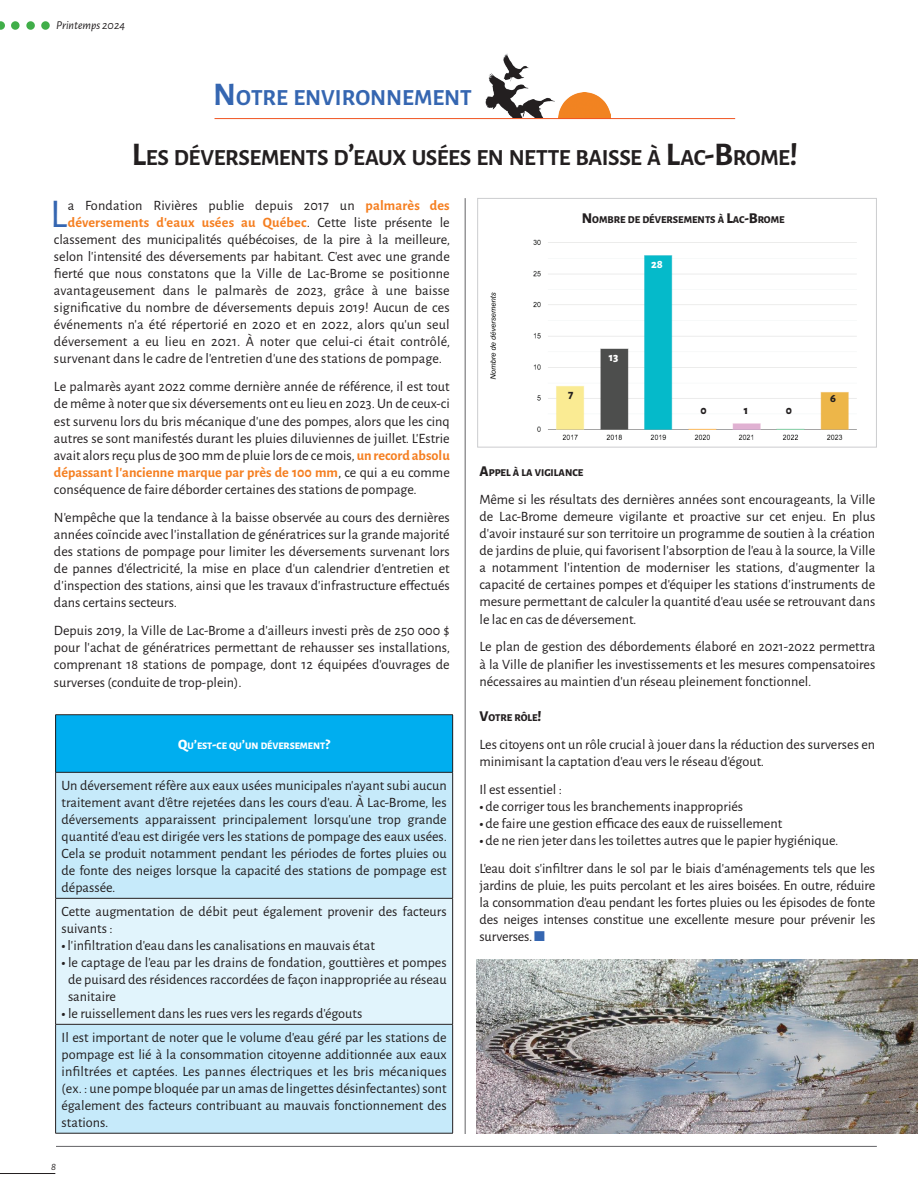
<style>
.page{position:relative;width:918px;height:1188px;background:#fff}
.page>*{position:absolute;margin:0;border:0;box-sizing:border-box;transform-origin:0 0}
.t1{font:40.95px "Alegreya Sans";color:#3566b1}
.t2{font:700 23.1px "Alegreya Sans";letter-spacing:-.02em;color:#231f20}
.t3{font:700 23.1px "Alegreya Sans";color:#3566b1}
.t4{font:14.25px/17.1px "Alegreya Sans";color:#231f20;text-align:justify}
.t5{font:700 14.25px "Alegreya Sans";letter-spacing:.01em;color:#f57f21}
.t6{font:italic 12px "Alegreya Sans";color:#231f20}
.t7{font:800 12px "Alegreya Sans";color:#231f20}
.t8{font:800 12px "Alegreya Sans";color:#fff}
.t9{font:800 10.5px "Alegreya Sans";color:#231f20}
.t10{font:italic 10.5px "Alegreya Sans";color:#231f20}
.t11{font:800 10.05px "Alegreya Sans";color:#fff}
.s1{font-size:33px}
.s2{font-weight:700;color:#f57f21}
.s3{font-weight:400;color:#231f20}
.s4{font-size:14.25px}
.s5{font-weight:800}
.s6{font-size:15px}
.s7{color:#3566b1}
</style>
<div class="page">
<hr style="left:0;top:1173px;width:55px;height:1px;background:#231f20">
<svg style="left:0;top:21px;width:5px;height:9px"></svg>
<div style="left:11px;top:21px;width:9px;height:9px;background:#40ae49;border-radius:50%"></div>
<div style="left:26px;top:21px;width:9px;height:9px;background:#40ae49;border-radius:50%"></div>
<div style="left:41px;top:21px;width:9px;height:9px;background:#40ae49;border-radius:50%"></div>
<hr style="left:56px;top:1146px;width:821px;height:1px;background:#636366">
<img style="left:558px;top:92px;width:53px;height:26px">
<img style="left:485px;top:53px;width:69px;height:67px">
<img style="left:476px;top:959px;width:442px;height:175px">
<hr style="left:215px;top:118px;width:520px;height:1px;background:#f15422">
<hr style="left:465px;top:198px;width:1px;height:936px;background:#636366">
<img style="left:490px;top:239px;width:367px;height:201px">
<div style="left:477px;top:198px;width:400px;height:249px;border:1px solid #cccdcf"></div>
<div style="left:56px;top:715px;width:397px;height:57px;background:#00aeef"></div>
<div style="left:56px;top:773px;width:396px;height:360px;background:#c6eafa"></div>
<div style="left:56px;top:898px;width:397px;height:126px;background:#e1f4fc"></div>
<hr style="left:55px;top:714px;width:398px;height:1px;background:#231f20">
<hr style="left:55px;top:715px;width:1px;height:57px;background:#231f20">
<hr style="left:452px;top:715px;width:1px;height:57px;background:#231f20">
<hr style="left:55px;top:1025px;width:1px;height:108px;background:#231f20">
<hr style="left:452px;top:1025px;width:1px;height:108px;background:#231f20">
<hr style="left:55px;top:1133px;width:398px;height:1px;background:#231f20">
<hr style="left:55px;top:772px;width:398px;height:1px;background:#231f20">
<hr style="left:55px;top:773px;width:1px;height:125px;background:#231f20">
<hr style="left:452px;top:773px;width:1px;height:125px;background:#231f20">
<hr style="left:55px;top:898px;width:398px;height:1px;background:#231f20">
<hr style="left:55px;top:899px;width:1px;height:125px;background:#231f20">
<hr style="left:452px;top:899px;width:1px;height:125px;background:#231f20">
<hr style="left:55px;top:1024px;width:398px;height:1px;background:#231f20">
<p class="t6" style="left:56px;top:17px;width:71px">Printemps 2024</p>
<h2 class="t3" style="left:213px;top:81px;width:260px"><span class="s1">N</span> OTRE ENVIRONNEMENT</h2>
<h2 class="t2" style="left:132px;top:140px;width:668px"><span class="s1">L</span>ES DÉVERSEMENTS D<span class="s1">’</span>EAUX USÉES EN NETTE BAISSE À <span class="s1">L</span>AC<span class="s1">-B</span>ROME<span class="s1">!</span></h2>
<h1 class="t1" style="left:50px;top:186px;width:19px">L</h1>
<p class="t4" style="left:68px;top:196px;width:384px">a Fondation Rivières publie depuis 2017 un <span class="s2">palmarès des</span></p>
<p class="t5" style="left:68px;top:212px;width:384px">déversements d’eaux usées au Québec<span class="s3">. Cette liste présente le</span></p>
<p class="t4" style="left:54px;top:230px;width:398px">classement des municipalités québécoises, de la pire à la meilleure,</p>
<p class="t4" style="left:54px;top:247px;width:397px">selon l’intensité des déversements par habitant. C’est avec une grande</p>
<p class="t4" style="left:54px;top:264px;width:397px">fierté que nous constatons que la Ville de Lac-Brome se positionne</p>
<p class="t4" style="left:54px;top:281px;width:397px">avantageusement dans le palmarès de 2023, grâce à une baisse</p>
<p class="t4" style="left:54px;top:298px;width:397px">significative du nombre de déversements depuis 2019! Aucun de ces</p>
<p class="t4" style="left:54px;top:315px;width:397px">événements n’a été répertorié en 2020 et en 2022, alors qu’un seul</p>
<p class="t4" style="left:54px;top:333px;width:398px">déversement a eu lieu en 2021. À noter que celui-ci était contrôlé,</p>
<p class="t4" style="left:54px;top:350px;width:389px">survenant dans le cadre de l’entretien d’une des stations de pompage.</p>
<p class="t4" style="left:54px;top:378px;width:397px">Le palmarès ayant 2022 comme dernière année de référence, il est tout de même à noter que six déversements ont eu lieu en 2023. Un de ceux-ci est survenu lors du bris mécanique d’une des pompes, alors que les cinq autres se sont manifestés durant les pluies diluviennes de juillet. L’Estrie avait alors reçu plus de 300 mm de pluie lors de ce mois, <span class="s2">un record absolu dépassant l’ancienne marque par près de 100 mm</span>, ce qui a eu comme conséquence de faire déborder certaines des stations de pompage.</p>
<p class="t4" style="left:54px;top:508px;width:397px">N’empêche que la tendance à la baisse observée au cours des dernières années coïncide avec l’installation de génératrices sur la grande majorité des stations de pompage pour limiter les déversements survenant lors de pannes d’électricité, la mise en place d’un calendrier d’entretien et d’inspection des stations, ainsi que les travaux d’infrastructure effectués dans certains secteurs.</p>
<p class="t4" style="left:54px;top:621px;width:398px">Depuis 2019, la Ville de Lac-Brome a d’ailleurs investi près de 250 000 $ pour l’achat de génératrices permettant de rehausser ses installations, comprenant 18 stations de pompage, dont 12 équipées d’ouvrages de surverses (conduite de trop-plein).</p>
<p class="t11" style="left:178px;top:738px;width:154px"><span class="s4">Q</span>U<span class="s4">’</span>EST<span class="s4">-</span>CE QU<span class="s4">’</span>UN DÉVERSEMENT<span class="s4">?</span></p>
<p class="t4" style="left:62px;top:776px;width:387px">Un déversement réfère aux eaux usées municipales n’ayant subi aucun traitement avant d’être rejetées dans les cours d’eau. À Lac-Brome, les déversements apparaissent principalement lorsqu’une trop grande quantité d’eau est dirigée vers les stations de pompage des eaux usées.<br>Cela se produit notamment pendant les périodes de fortes pluies ou de fonte des neiges lorsque la capacité des stations de pompage est dépassée.</p>
<p class="t4" style="left:62px;top:902px;width:387px">Cette augmentation de débit peut également provenir des facteurs suivants :</p>
<p class="t4" style="left:62px;top:936px;width:315px"><span class="s5">•</span> l’infiltration d’eau dans les canalisations en mauvais état</p>
<p class="t4" style="left:68px;top:953px;width:380px;text-indent:-6px"><span class="s5">•</span> le captage de l’eau par les drains de fondation, gouttières et pompes de puisard des résidences raccordées de façon inappropriée au réseau sanitaire</p>
<p class="t4" style="left:62px;top:1001px;width:387px;line-height:23.4px"><span class="s5">•</span> le ruissellement dans les rues vers les regards d’égouts<br>Il est important de noter que le volume d’eau géré par les stations de</p>
<p class="t4" style="left:62px;top:1045px;width:387px">pompage est lié à la consommation citoyenne additionnée aux eaux infiltrées et captées. Les pannes électriques et les bris mécaniques (ex. : une pompe bloquée par un amas de lingettes désinfectantes) sont également des facteurs contribuant au mauvais fonctionnement des stations.</p>
<p class="t10" style="left:51px;top:1159px;width:6px">8</p>
<p class="t9" style="left:582px;top:211px;width:204px"><span class="s6">N</span> OMBRE DE DÉVERSEMENTS À <span class="s6">L</span>AC<span class="s6">-B</span>ROME</p>
<p class="t7" style="left:568px;top:385px;width:7px">7</p>
<p class="t8" style="left:651px;top:255px;width:13px">28</p>
<p class="t8" style="left:609px;top:348px;width:11px">13</p>
<p class="t7" style="left:701px;top:401px;width:8px">0</p>
<p class="t7" style="left:744px;top:401px;width:6px">1</p>
<p class="t7" style="left:786px;top:401px;width:8px">0</p>
<p class="t7" style="left:830px;top:389px;width:7px">6</p>
<p class="t9" style="left:480px;top:465px;width:105px"><span class="s6">A</span>PPEL À LA VIGILANCE</p>
<p class="t4" style="left:480px;top:490px;width:397px">Même si les résultats des dernières années sont encourageants, la Ville de Lac-Brome demeure vigilante et proactive sur cet enjeu. En plus d’avoir instauré sur son territoire un programme de soutien à la création de jardins de pluie, qui favorisent l’absorption de l’eau à la source, la Ville a notamment l’intention de moderniser les stations, d’augmenter la capacité de certaines pompes et d’équiper les stations d’instruments de mesure permettant de calculer la quantité d’eau usée se retrouvant dans le lac en cas de déversement.</p>
<p class="t4" style="left:480px;top:638px;width:397px">Le plan de gestion des débordements élaboré en 2021-2022 permettra à la Ville de planifier les investissements et les mesures compensatoires nécessaires au maintien d’un réseau pleinement fonctionnel.</p>
<p class="t9" style="left:480px;top:709px;width:64px"><span class="s6">V</span>OTRE RÔLE<span class="s6">!</span></p>
<p class="t4" style="left:480px;top:735px;width:397px">Les citoyens ont un rôle crucial à jouer dans la réduction des surverses en minimisant la captation d’eau vers le réseau d’égout.</p>
<p class="t4" style="left:480px;top:780px;width:84px">Il est essentiel :</p>
<p class="t4" style="left:480px;top:797px;width:265px"><span class="s5">•</span> de corriger tous les branchements inappropriés</p>
<p class="t4" style="left:480px;top:814px;width:304px"><span class="s5">•</span> de faire une gestion efficace des eaux de ruissellement</p>
<p class="t4" style="left:480px;top:826px;width:397px;line-height:27.9px"><span class="s5">•</span> de ne rien jeter dans les toilettes autres que le papier hygiénique.<br>L’eau doit s’infiltrer dans le sol par le biais d’aménagements tels que les</p>
<p class="t4" style="left:480px;top:876px;width:397px">jardins de pluie, les puits percolant et les aires boisées. En outre, réduire la consommation d’eau pendant les fortes pluies ou les épisodes de fonte des neiges intenses constitue une excellente mesure pour prévenir les surverses. <span class="s7">■</span></p>
</div>
